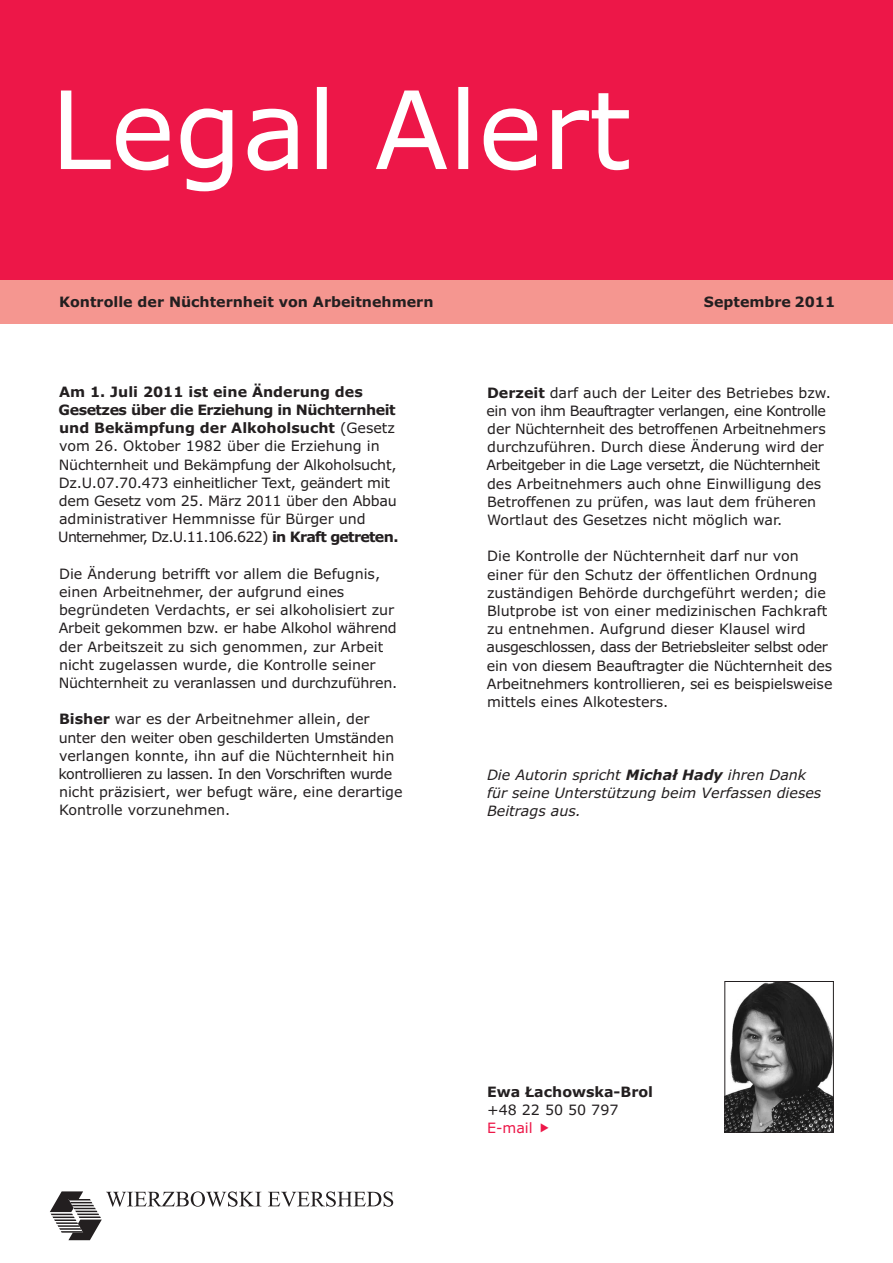
<style>
.page{position:relative;width:893px;height:1263px;background:#fff}
.page>*{position:absolute;margin:0;border:0;box-sizing:border-box;transform-origin:0 0}
.t1{font:14.25px/18.1px "Verdana";color:#231f20}
.t2{font:14.25px/18.1px "Verdana";letter-spacing:-.02em;color:#231f20}
.t3{font:italic 14.25px/18.1px "Verdana";color:#231f20}
.t4{font:700 14.25px "Verdana";color:#231f20}
.t5{font:14.25px "Verdana";color:#ed1748}
.s1{font-weight:700}
</style>
<div class="page">
<div style="left:0;top:0;width:893px;height:280px;background:#ed1748"></div>
<svg style="left:61px;top:87px;width:568px;height:104px"></svg>
<div style="left:0;top:280px;width:893px;height:44px;background:#f59690"></div>
<svg style="left:50px;top:1191px;width:211px;height:49px"></svg>
<svg style="left:268px;top:1191px;width:125px;height:16px"></svg>
<img style="left:726px;top:983px;width:106px;height:148px">
<div style="left:724px;top:981px;width:110px;height:152px;border:1px solid #231f20"></div>
<p class="t4" style="left:59px;top:296px;width:376px">Kontrolle der Nüchternheit von Arbeitnehmern</p>
<p class="t4" style="left:704px;top:296px;width:133px">Septembre 2011</p>
<p class="t2" style="left:58px;top:384px;width:342px"><span class="s1">Am 1. Juli 2011 ist eine Änderung des Gesetzes über die Erziehung in Nüchternheit und Bekämpfung der Alkoholsucht</span> (Gesetz vom 26. Oktober 1982 über die Erziehung in Nüchternheit und Bekämpfung der Alkoholsucht, Dz.U.07.70.473 einheitlicher Text, geändert mit dem Gesetz vom 25. März 2011 über den Abbau administrativer Hemmnisse für Bürger und Unternehmer, Dz.U.11.106.622) <span class="s1">in Kraft getreten.</span></p>
<p class="t1" style="left:59px;top:566px;width:340px">Die Änderung betrifft vor allem die Befugnis, einen Arbeitnehmer, der aufgrund eines begründeten Verdachts, er sei alkoholisiert zur Arbeit gekommen bzw. er habe Alkohol während der Arbeitszeit zu sich genommen, zur Arbeit nicht zugelassen wurde, die Kontrolle seiner Nüchternheit zu veranlassen und durchzuführen.</p>
<p class="t1" style="left:59px;top:711px;width:346px"><span class="s1">Bisher</span> war es der Arbeitnehmer allein, der unter den weiter oben geschilderten Umständen verlangen konnte, ihn auf die Nüchternheit hin kontrollieren zu lassen. In den Vorschriften wurde nicht präzisiert, wer befugt wäre, eine derartige Kontrolle vorzunehmen.</p>
<p class="t1" style="left:487px;top:384px;width:346px"><span class="s1">Derzeit</span> darf auch der Leiter des Betriebes bzw. ein von ihm Beauftragter verlangen, eine Kontrolle der Nüchternheit des betroffenen Arbeitnehmers durchzuführen. Durch diese Änderung wird der Arbeitgeber in die Lage versetzt, die Nüchternheit des Arbeitnehmers auch ohne Einwilligung des Betroffenen zu prüfen, was laut dem früheren Wortlaut des Gesetzes nicht möglich war.</p>
<p class="t1" style="left:487px;top:548px;width:347px">Die Kontrolle der Nüchternheit darf nur von einer für den Schutz der öffentlichen Ordnung zuständigen Behörde durchgeführt werden; die Blutprobe ist von einer medizinischen Fachkraft zu entnehmen. Aufgrund dieser Klausel wird ausgeschlossen, dass der Betriebsleiter selbst oder ein von diesem Beauftragter die Nüchternheit des Arbeitnehmers kontrollieren, sei es beispielsweise mittels eines Alkotesters.</p>
<p class="t3" style="left:487px;top:767px;width:336px">Die Autorin spricht <span class="s1">Micha³ Hady</span> ihren Dank für seine Unterstützung beim Verfassen dieses<br>Beitrags aus.</p>
<p class="t4" style="left:487px;top:1086px;width:168px">Ewa £achowska-Brol</p>
<p class="t1" style="left:487px;top:1102px;width:133px">+48 22 50 50 797</p>
<p class="t5" style="left:487px;top:1122px;width:47px">E-mail</p>
</div>
